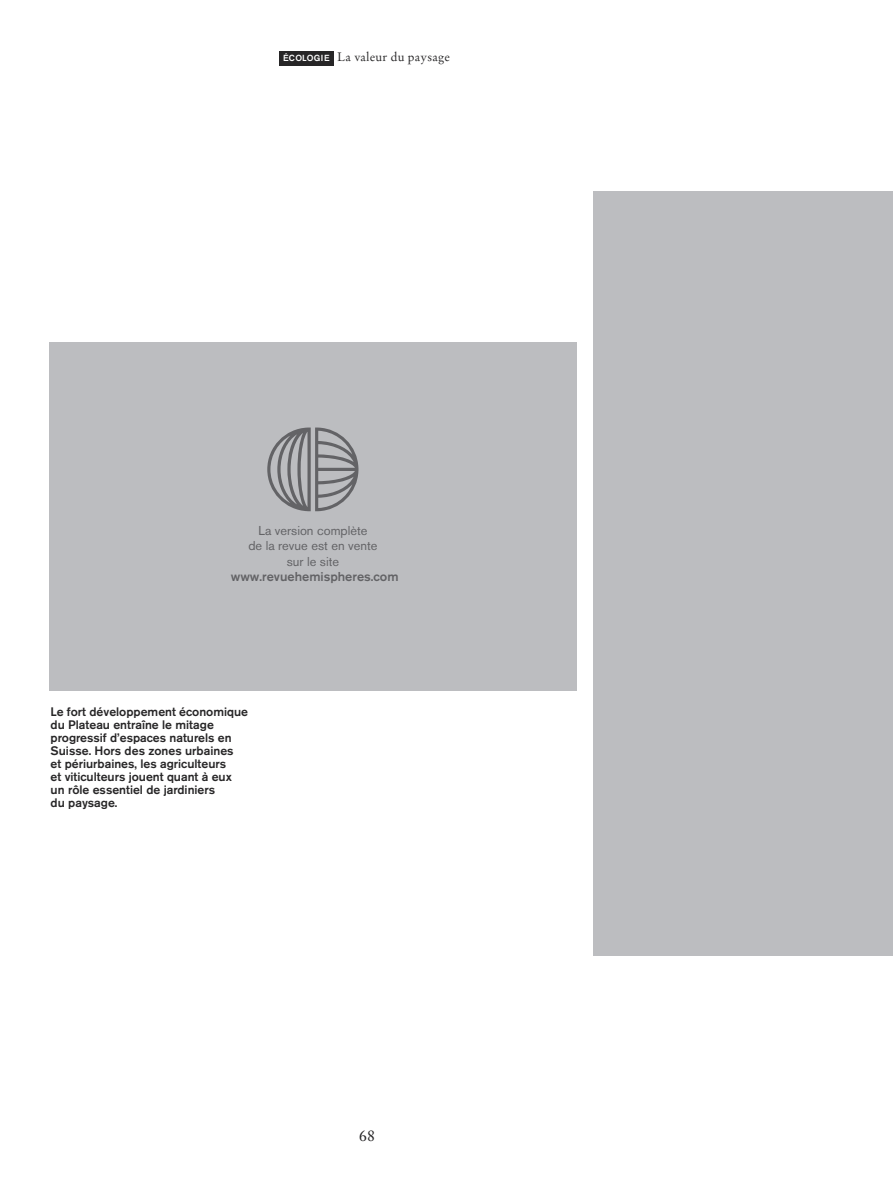
<style>
.page{position:relative;width:893px;height:1191px;background:#fff}
.page>*{position:absolute;margin:0;border:0;box-sizing:border-box;transform-origin:0 0}
.t1{font:15.75px "Stempel Garamond";color:#272627}
.t2{font:12.78px/15.4px "Akzidenz Grotesk BE";color:#636366;text-align:center}
.t3{font:500 12.78px "Akzidenz Grotesk BE";color:#636366}
.t4{font:500 12.25px/13.1px "Akzidenz Grotesk BE";color:#272627}
.t5{font:12.25px "Stempel Garamond";letter-spacing:.015em;color:#272627}
.s1{font-family:"Akzidenz Grotesk BE";font-weight:500;font-size:8.75px;color:#fff}
</style>
<div class="page">
<div style="left:50px;top:342px;width:526px;height:348px;background:#bcbdc0"></div>
<svg style="left:267px;top:427px;width:91px;height:84px"></svg>
<div style="left:594px;top:191px;width:299px;height:764px;background:#bcbdc0"></div>
<div style="left:279px;top:51px;width:55px;height:14px;background:#272627"></div>
<p class="t5" style="left:283px;top:50px;width:168px"><span class="s1">ÉCOLOGIE</span> La valeur du paysage</p>
<p class="t2" style="left:248px;top:524px;width:131px">La version complète<br>de la revue est en vente sur le site</p>
<p class="t3" style="left:231px;top:572px;width:169px">www.revuehemispheres.com</p>
<p class="t4" style="left:51px;top:705px;width:199px">Le fort développement économique du Plateau entraîne le mitage progressif d’espaces naturels en<br>Suisse. Hors des zones urbaines<br>et périurbaines, les agriculteurs<br>et viticulteurs jouent quant à eux un rôle essentiel de jardiniers<br>du paysage.</p>
<p class="t1" style="left:359px;top:1126px;width:17px">68</p>
</div>
